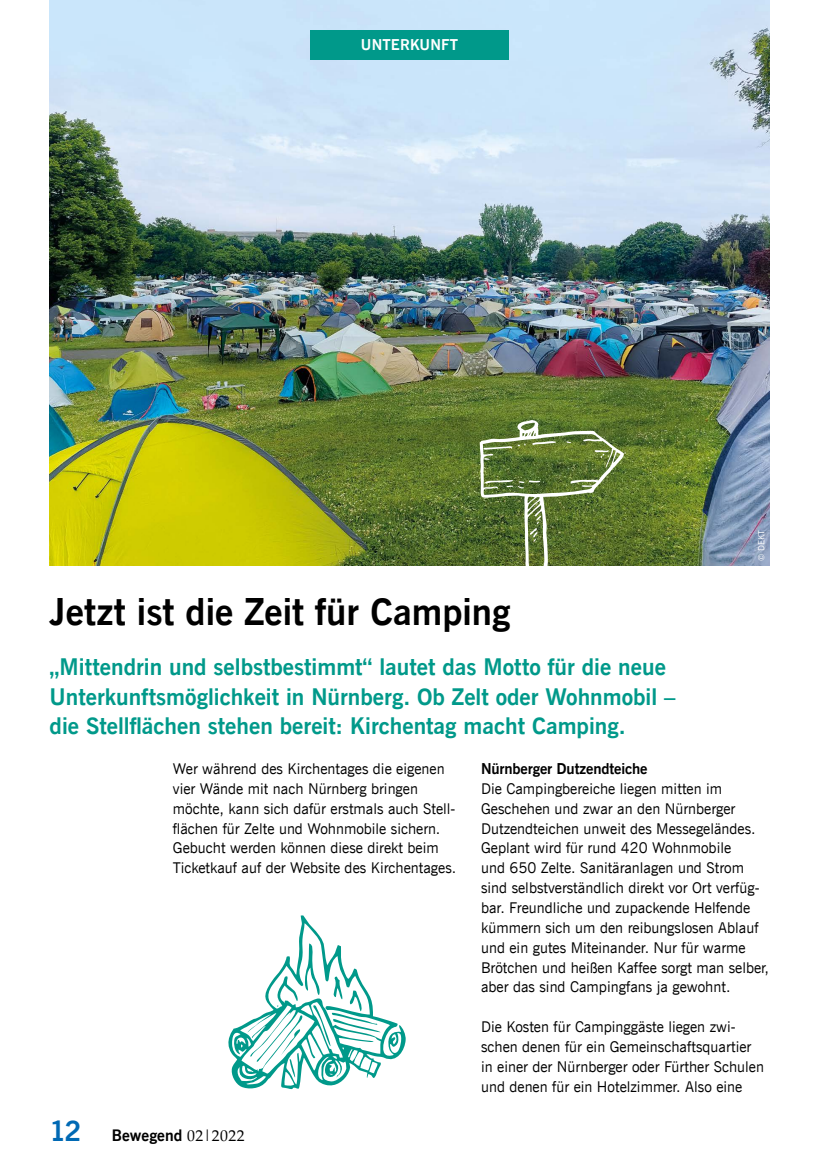
<style>
.page{position:relative;width:819px;height:1166px;background:#fff}
.page>*{position:absolute;margin:0;border:0;box-sizing:border-box;transform-origin:0 0}
.t1{font:36.75px "News Gothic Bd BT";color:#000}
.t2{font:22.75px/29.8px "News Gothic Bd BT";color:#00998a}
.t3{font:15.75px "News Gothic Bd BT";color:#000}
.t4{font:14.88px/19.8px "News Gothic BT";color:#000}
.t5{font:14.88px "News Gothic Bd BT";letter-spacing:-.01em;color:#000}
.t6{font:14.88px "News Gothic Bd BT";letter-spacing:.01em;color:#fff}
.t7{font:8.75px "News Gothic BT";color:#fff}
.s1{font-size:28px;color:#0069b4}
.s2{font-family:"Palatino Linotype"}
</style>
<div class="page">
<img style="left:50px;top:0;width:719px;height:566px">
<div style="left:310px;top:30px;width:198px;height:30px;background:#00998a"></div>
<svg style="left:228px;top:915px;width:178px;height:174px"></svg>
<svg style="left:478px;top:420px;width:146px;height:146px;background:#697f42"></svg>
<p class="t6" style="left:361px;top:35px;width:99px">UNTERKUNFT</p>
<p class="t7" style="left:755px;top:561px;width:32px;rotate:-90deg">© DEKT</p>
<h1 class="t1" style="left:50px;top:587px;width:462px">Jetzt ist die Zeit für Camping</h1>
<h2 class="t2" style="left:50px;top:652px;width:627px">„Mittendrin und selbstbestimmt“ lautet das Motto für die neue<br>Unterkunftsmöglichkeit in Nürnberg. Ob Zelt oder Wohnmobil – die Stellflächen stehen bereit: Kirchentag macht Camping.</h2>
<p class="t4" style="left:173px;top:759px;width:285px">Wer während des Kirchentages die eigenen vier Wände mit nach Nürnberg bringen möchte, kann sich dafür erstmals auch Stell&shy;flächen für Zelte und Wohnmobile sichern.<br>Gebucht werden können diese direkt beim Ticketkauf auf der Website des Kirchentages.</p>
<p class="t5" style="left:481px;top:759px;width:168px">Nürnberger Dutzendteiche</p>
<p class="t4" style="left:481px;top:779px;width:289px">Die Campingbereiche liegen mitten im Geschehen und zwar an den Nürnberger Dutzendteichen unweit des Messegeländes.<br>Geplant wird für rund 420 Wohnmobile<br>und 650 Zelte. Sanitäranlagen und Strom sind selbstverständlich direkt vor Ort verfüg&shy;bar. Freundliche und zupackende Helfende kümmern sich um den reibungslosen Ablauf und ein gutes Miteinander. Nur für warme Brötchen und heißen Kaffee sorgt man selber, aber das sind Campingfans ja gewohnt.</p>
<p class="t4" style="left:481px;top:1017px;width:284px">Die Kosten für Campinggäste liegen zwi&shy;schen denen für ein Gemeinschaftsquartier in einer der Nürnberger oder Fürther Schulen und denen für ein Hotelzimmer. Also eine</p>
<p class="t3" style="left:50px;top:1125px;width:196px"><span class="s1">12</span> Bewegend <span class="s2">02|2022</span></p>
</div>
